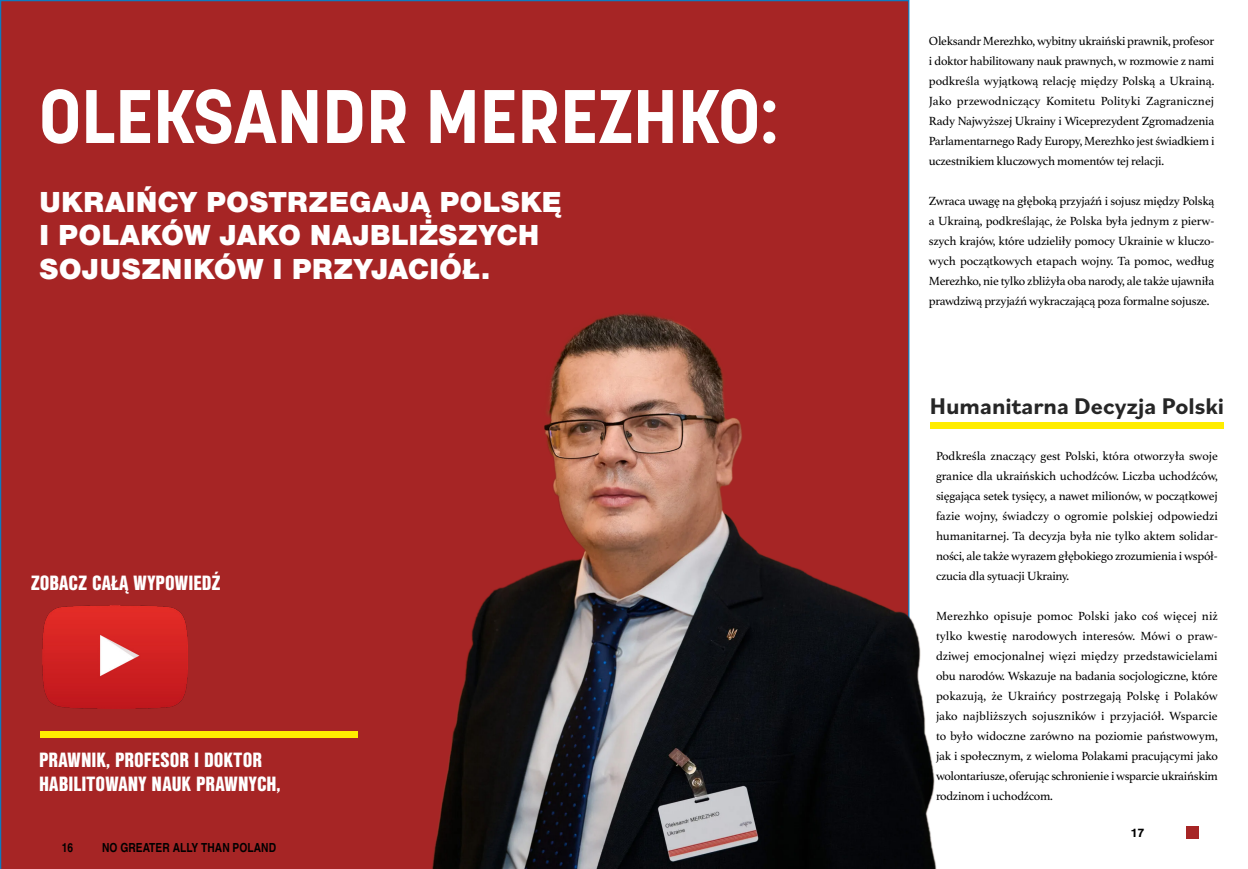
<style>
.page{position:relative;width:1248px;height:869px;background:#fff}
.page>*{position:absolute;margin:0;border:0;box-sizing:border-box;transform-origin:0 0}
.t1{font:700 75px "Korolev";color:#fff}
.t2{font:900 30px/33.8px "Nimbus San";color:#fff}
.t3{font:700 23.75px "Bilo";color:#262626}
.t4{font:900 20px/24px "Nimbus San Con L";letter-spacing:.005em;color:#fff}
.t5{font:12.5px/20px "Athelas";letter-spacing:-.02em;color:#000;text-align:justify}
.t6{font:700 12.5px "Nimbus San Con L";color:#000}
.t7{font:700 12.5px "Nimbus San";color:#000}
</style>
<div class="page">
<div style="left:0;top:0;width:909px;height:868px;background:#a62525"></div>
<div style="left:1185px;top:826px;width:13px;height:13px;background:#a62525"></div>
<div style="left:38px;top:840px;width:13px;height:13px;background:#a62525"></div>
<div style="left:40px;top:731px;width:317px;height:6px;background:#ffed00"></div>
<div style="left:930px;top:422px;width:292px;height:7px;background:#ffed00"></div>
<img style="left:376px;top:290px;width:561px;height:578px">
<img style="left:42px;top:605px;width:146px;height:102px">
<h1 class="t1" style="left:39px;top:69px;width:741px">OLEKSANDR MEREZHKO:</h1>
<h2 class="t2" style="left:39px;top:185px;width:524px">UKRAIŃCY POSTRZEGAJĄ POLSKĘ<br>I POLAKÓW JAKO NAJBLIŻSZYCH<br>SOJUSZNIKÓW I PRZYJACIÓŁ.</h2>
<h3 class="t4" style="left:31px;top:569px;width:191px">ZOBACZ CAŁĄ WYPOWIEDŹ</h3>
<h3 class="t4" style="left:39px;top:746px;width:243px">PRAWNIK, PROFESOR I DOKTOR<br>HABILITOWANY NAUK PRAWNYCH,</h3>
<p class="t6" style="left:62px;top:838px;width:13px">16</p>
<p class="t6" style="left:102px;top:838px;width:175px">NO GREATER ALLY THAN POLAND</p>
<p class="t5" style="left:928px;top:31px;width:287px">Oleksandr Merezhko, wybitny ukraiński prawnik, profesor i doktor habilitowany nauk prawnych, w rozmowie z nami podkreśla wyjątkową relację między Polską a Ukrainą.<br>Jako przewodniczący Komitetu Polityki Zagranicznej Rady Najwyższej Ukrainy i Wiceprezydent Zgromadzenia Parlamentarnego Rady Europy, Merezhko jest świadkiem i uczestnikiem kluczowych momentów tej relacji.</p>
<p class="t5" style="left:928px;top:191px;width:287px">Zwraca uwagę na głęboką przyjaźń i sojusz między Polską a Ukrainą, podkreślając, że Polska była jednym z pierw&shy;szych krajów, które udzieliły pomocy Ukrainie w kluczo&shy;wych początkowych etapach wojny. Ta pomoc, według Merezhko, nie tylko zbliżyła oba narody, ale także ujawniła prawdziwą przyjaźń wykraczającą poza formalne sojusze.</p>
<h3 class="t3" style="left:929px;top:389px;width:296px">Humanitarna Decyzja Polski</h3>
<p class="t5" style="left:935px;top:446px;width:283px">Podkreśla znaczący gest Polski, która otworzyła swoje granice dla ukraińskich uchodźców. Liczba uchodźców, sięgająca setek tysięcy, a nawet milionów, w początkowej fazie wojny, świadczy o ogromie polskiej odpowiedzi humanitarnej. Ta decyzja była nie tylko aktem solidar&shy;ności, ale także wyrazem głębokiego zrozumienia i współ&shy;czucia dla sytuacji Ukrainy.</p>
<p class="t5" style="left:935px;top:606px;width:283px">Merezhko opisuje pomoc Polski jako coś więcej niż tylko kwestię narodowych interesów. Mówi o praw&shy;dziwej emocjonalnej więzi między przedstawicielami obu narodów. Wskazuje na badania socjologiczne, które pokazują, że Ukraińcy postrzegają Polskę i Polaków jako najbliższych sojuszników i przyjaciół. Wsparcie to było widoczne zarówno na poziomie państwowym, jak i społecznym, z wieloma Polakami pracującymi jako wolontariusze, oferując schronienie i wsparcie ukraińskim rodzinom i uchodźcom.</p>
<p class="t7" style="left:1130px;top:825px;width:15px">17</p>
</div>
